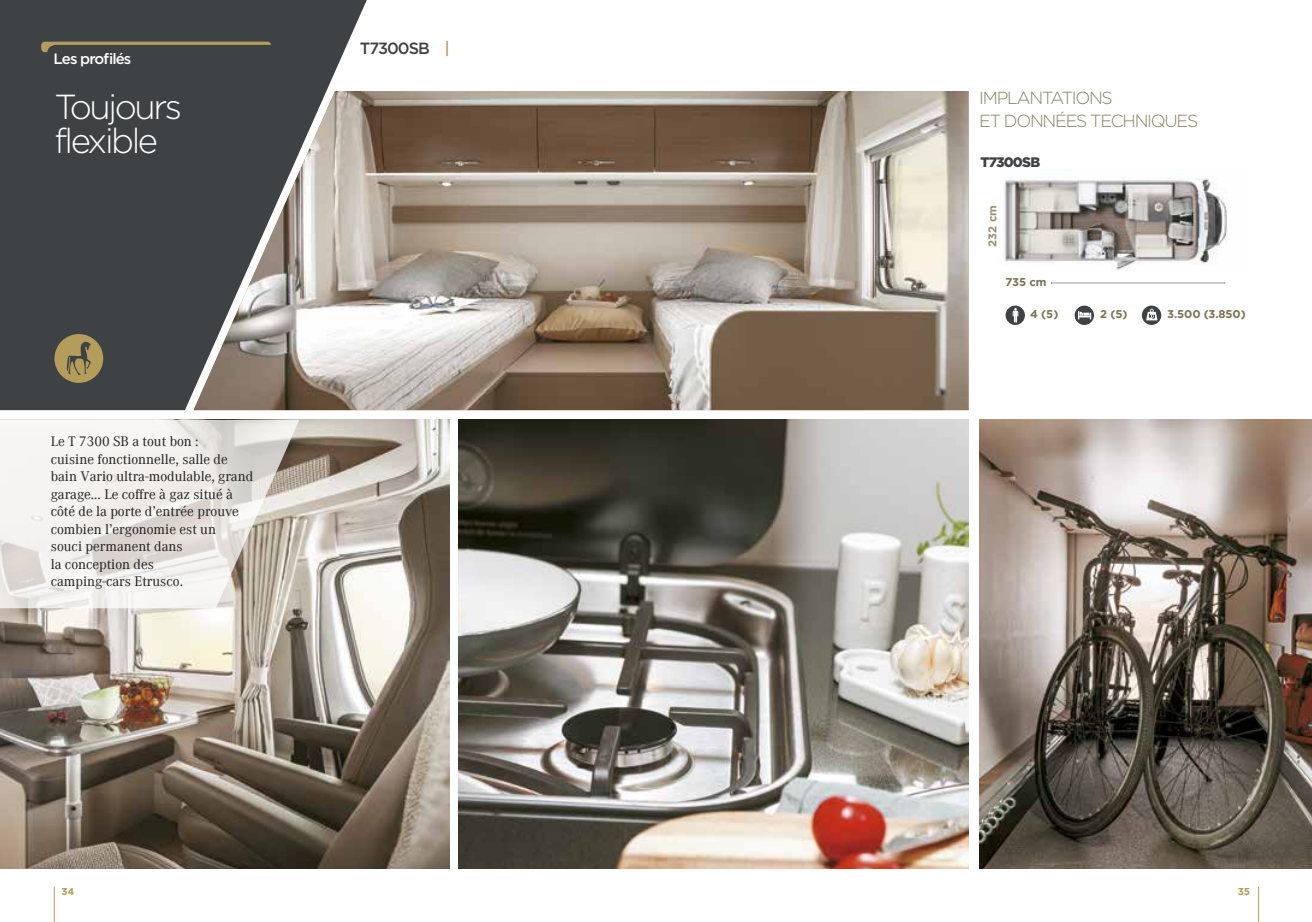
<style>
.page{position:relative;width:1312px;height:922px;background:#fff}
.page>*{position:absolute;margin:0;border:0;box-sizing:border-box;transform-origin:0 0}
.t1{font:300 34.75px/33.8px "Gotham";letter-spacing:-.07em;color:#fff}
.t2{font:300 17.5px/22.5px "Gotham";letter-spacing:-.07em;color:#8a8262}
.t3{font:500 16.25px "Gotham";letter-spacing:-.06em;color:#3f4245}
.t4{font:500 15px "Gotham";letter-spacing:-.06em;color:#fff}
.t5{font:13.75px/17.5px "Corporate ABQ";color:#222221}
.t6{font:900 13.75px "Gotham";letter-spacing:-.06em;color:#3f4245}
.t7{font:700 11.25px "Gotham";letter-spacing:-.01em;color:#7b7252}
.t8{font:700 11.25px "Gotham";color:#999175}
.t9{font:700 10px "Gotham";color:#b49d5b}
.s1{color:#b49d5b}
</style>
<div class="page">
<img style="left:367px;top:91px;width:601px;height:319px">
<img style="left:458px;top:420px;width:510px;height:448px">
<svg style="left:0;top:0;width:367px;height:410px;background:#5f6060"></svg>
<svg style="left:54px;top:334px;width:49px;height:49px;background:#8d7e53"></svg>
<svg style="left:41px;top:42px;width:230px;height:10px;background:#635e4b"></svg>
<img style="left:0;top:420px;width:449px;height:448px">
<svg style="left:0;top:420px;width:299px;height:188px;fill:#f1eeec"></svg>
<img style="left:1004px;top:178px;width:223px;height:93px">
<hr style="left:1051px;top:283px;width:173px;height:1px;background:#9c9b9b">
<svg style="left:1005px;top:305px;width:19px;height:20px"></svg>
<svg style="left:1012px;top:308px;width:6px;height:14px"></svg>
<svg style="left:1074px;top:305px;width:19px;height:20px"></svg>
<svg style="left:1077px;top:311px;width:13px;height:8px"></svg>
<svg style="left:1141px;top:305px;width:19px;height:20px"></svg>
<svg style="left:1145px;top:308px;width:12px;height:12px"></svg>
<img style="left:979px;top:420px;width:332px;height:448px">
<hr style="left:54px;top:886px;width:1px;height:35px;background:#b49d5b">
<hr style="left:1257px;top:886px;width:1px;height:35px;background:#b49d5b">
<p class="t4" style="left:54px;top:49px;width:79px">Les profilés</p>
<h1 class="t1" style="left:54px;top:89px;width:129px">Toujours flexible</h1>
<p class="t3" style="left:360px;top:37px;width:91px">T7300SB <span class="s1">|</span></p>
<p class="t5" style="left:51px;top:432px;width:204px">Le T 7300 SB a tout bon :<br>cuisine fonctionnelle, salle de bain Vario ultra-modulable, grand garage... Le coffre à gaz situé à côté de la porte d’entrée prouve combien l’ergonomie est un<br>souci permanent dans<br>la conception des<br>camping-cars Etrusco.</p>
<p class="t2" style="left:979px;top:86px;width:220px">IMPLANTATIONS<br>ET DONNÉES TECHNIQUES</p>
<p class="t6" style="left:980px;top:152px;width:61px">T7300SB</p>
<p class="t8" style="left:984px;top:246px;width:43px;rotate:-90deg">232 cm</p>
<p class="t7" style="left:1005px;top:274px;width:43px">735 cm</p>
<p class="t7" style="left:1029px;top:307px;width:30px">4 (5)</p>
<p class="t7" style="left:1099px;top:307px;width:29px">2 (5)</p>
<p class="t7" style="left:1166px;top:307px;width:80px">3.500 (3.850)</p>
<p class="t9" style="left:61px;top:884px;width:15px">34</p>
<p class="t9" style="left:1237px;top:884px;width:14px">35</p>
</div>
